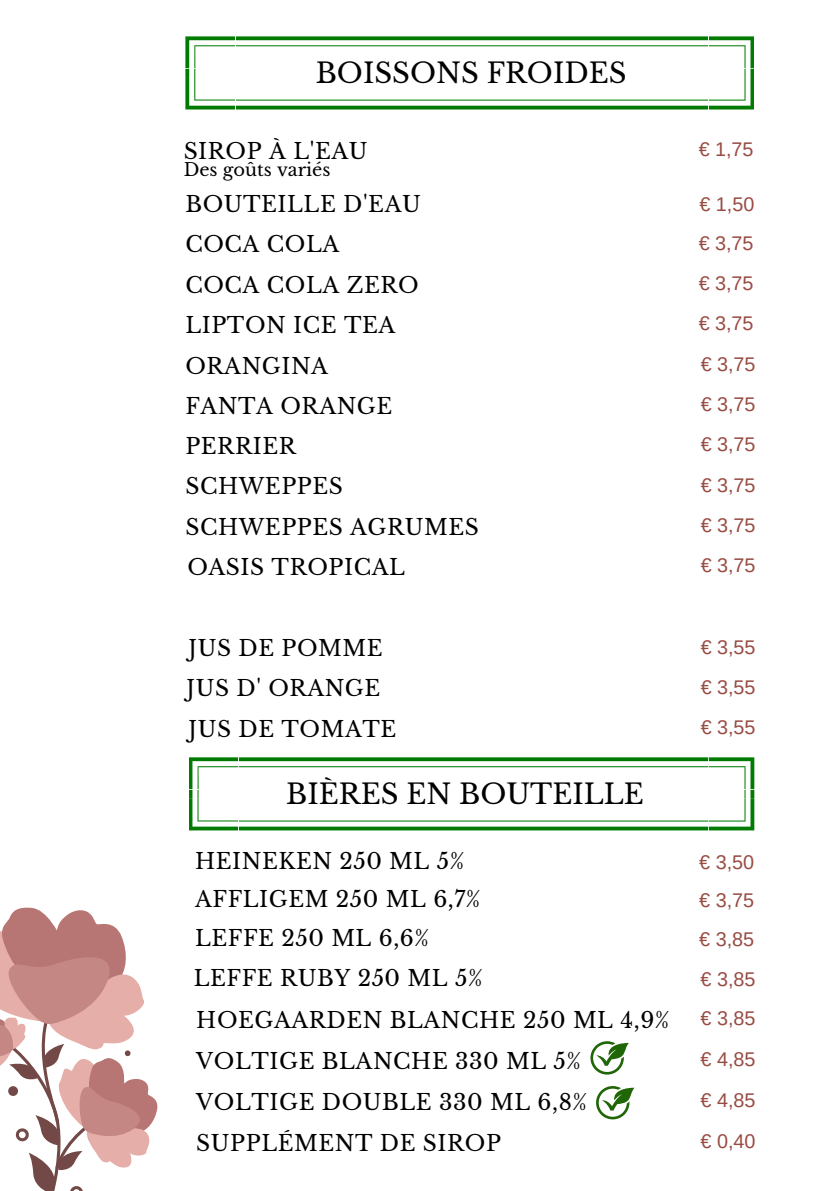
<style>
.page{position:relative;width:839px;height:1191px;background:#fff}
.page>*{position:absolute;margin:0;border:0;box-sizing:border-box;transform-origin:0 0}
.t1{font:27.6px "Libre Baskerville";color:#000}
.t2{font:21.8px "Libre Baskerville";letter-spacing:.025em;color:#000}
.t3{font:19.8px "Arimo";color:#984b42}
.t4{font:17.8px "Libre Baskerville";color:#000}
</style>
<div class="page">
<svg style="left:0;top:907px;width:158px;height:284px"></svg>
<svg style="left:185px;top:36px;width:569px;height:74px"></svg>
<svg style="left:189px;top:757px;width:565px;height:73px"></svg>
<svg style="left:596px;top:1086px;width:38px;height:33px"></svg>
<svg style="left:590px;top:1041px;width:38px;height:33px"></svg>
<h2 class="t1" style="left:316px;top:56px;width:312px">BOISSONS FROIDES</h2>
<h2 class="t2" style="left:184px;top:137px;width:185px">SIROP À L'EAU</h2>
<h3 class="t4" style="left:184px;top:159px;width:148px">Des goûts variés</h3>
<h3 class="t3" style="left:698px;top:138px;width:56px">€ 1,75</h3>
<p class="t2" style="left:185px;top:191px;width:237px">BOUTEILLE D'EAU</p>
<h2 class="t3" style="left:699px;top:193px;width:56px">€ 1,50</h2>
<h2 class="t2" style="left:185px;top:231px;width:155px">COCA COLA</h2>
<h3 class="t3" style="left:698px;top:232px;width:56px">€ 3,75</h3>
<h2 class="t2" style="left:185px;top:272px;width:235px">COCA COLA ZERO</h2>
<h3 class="t3" style="left:698px;top:272px;width:56px">€ 3,75</h3>
<h2 class="t3" style="left:698px;top:313px;width:56px">€ 3,75</h2>
<h3 class="t2" style="left:185px;top:352px;width:144px">ORANGINA</h3>
<h2 class="t3" style="left:700px;top:353px;width:56px">€ 3,75</h2>
<h3 class="t2" style="left:185px;top:393px;width:208px">FANTA ORANGE</h3>
<h2 class="t3" style="left:700px;top:393px;width:56px">€ 3,75</h2>
<h3 class="t2" style="left:185px;top:312px;width:211px">LIPTON ICE TEA</h3>
<h3 class="t2" style="left:185px;top:433px;width:112px">PERRIER</h3>
<h2 class="t3" style="left:700px;top:433px;width:56px">€ 3,75</h2>
<h3 class="t2" style="left:185px;top:473px;width:159px">SCHWEPPES</h3>
<h1 class="t2" style="left:185px;top:514px;width:295px">SCHWEPPES AGRUMES</h1>
<h3 class="t3" style="left:700px;top:474px;width:56px">€ 3,75</h3>
<p class="t3" style="left:700px;top:514px;width:56px">€ 3,75</p>
<h2 class="t2" style="left:187px;top:554px;width:219px">OASIS TROPICAL</h2>
<h3 class="t3" style="left:700px;top:554px;width:56px">€ 3,75</h3>
<h2 class="t2" style="left:189px;top:635px;width:196px">JUS DE POMME</h2>
<h3 class="t2" style="left:187px;top:675px;width:195px">JUS D' ORANGE</h3>
<h2 class="t2" style="left:189px;top:716px;width:209px">JUS DE TOMATE</h2>
<h3 class="t1" style="left:286px;top:777px;width:359px">BIÈRES EN BOUTEILLE</h3>
<h1 class="t2" style="left:195px;top:848px;width:271px">HEINEKEN 250 ML 5%</h1>
<h2 class="t2" style="left:195px;top:886px;width:287px">AFFLIGEM 250 ML 6,7%</h2>
<h3 class="t2" style="left:195px;top:924px;width:235px">LEFFE 250 ML 6,6%</h3>
<p class="t2" style="left:194px;top:965px;width:290px">LEFFE RUBY 250 ML 5%</p>
<h3 class="t3" style="left:700px;top:636px;width:56px">€ 3,55</h3>
<h2 class="t3" style="left:700px;top:676px;width:56px">€ 3,55</h2>
<h2 class="t3" style="left:700px;top:716px;width:56px">€ 3,55</h2>
<h2 class="t3" style="left:699px;top:851px;width:57px">€ 3,50</h2>
<h3 class="t3" style="left:699px;top:889px;width:57px">€ 3,75</h3>
<h2 class="t3" style="left:699px;top:928px;width:57px">€ 3,85</h2>
<h3 class="t3" style="left:700px;top:968px;width:57px">€ 3,85</h3>
<h2 class="t2" style="left:196px;top:1007px;width:474px">HOEGAARDEN BLANCHE 250 ML 4,9%</h2>
<h3 class="t3" style="left:700px;top:1007px;width:57px">€ 3,85</h3>
<h2 class="t2" style="left:196px;top:1048px;width:386px">VOLTIGE BLANCHE 330 ML 5%</h2>
<h3 class="t3" style="left:700px;top:1048px;width:57px">€ 4,85</h3>
<h2 class="t2" style="left:196px;top:1089px;width:392px">VOLTIGE DOUBLE 330 ML 6,8%</h2>
<h3 class="t3" style="left:700px;top:1090px;width:57px">€ 4,85</h3>
<p class="t2" style="left:196px;top:1130px;width:306px">SUPPLÉMENT DE SIROP</p>
<h2 class="t3" style="left:700px;top:1130px;width:57px">€ 0,40</h2>
</div>
